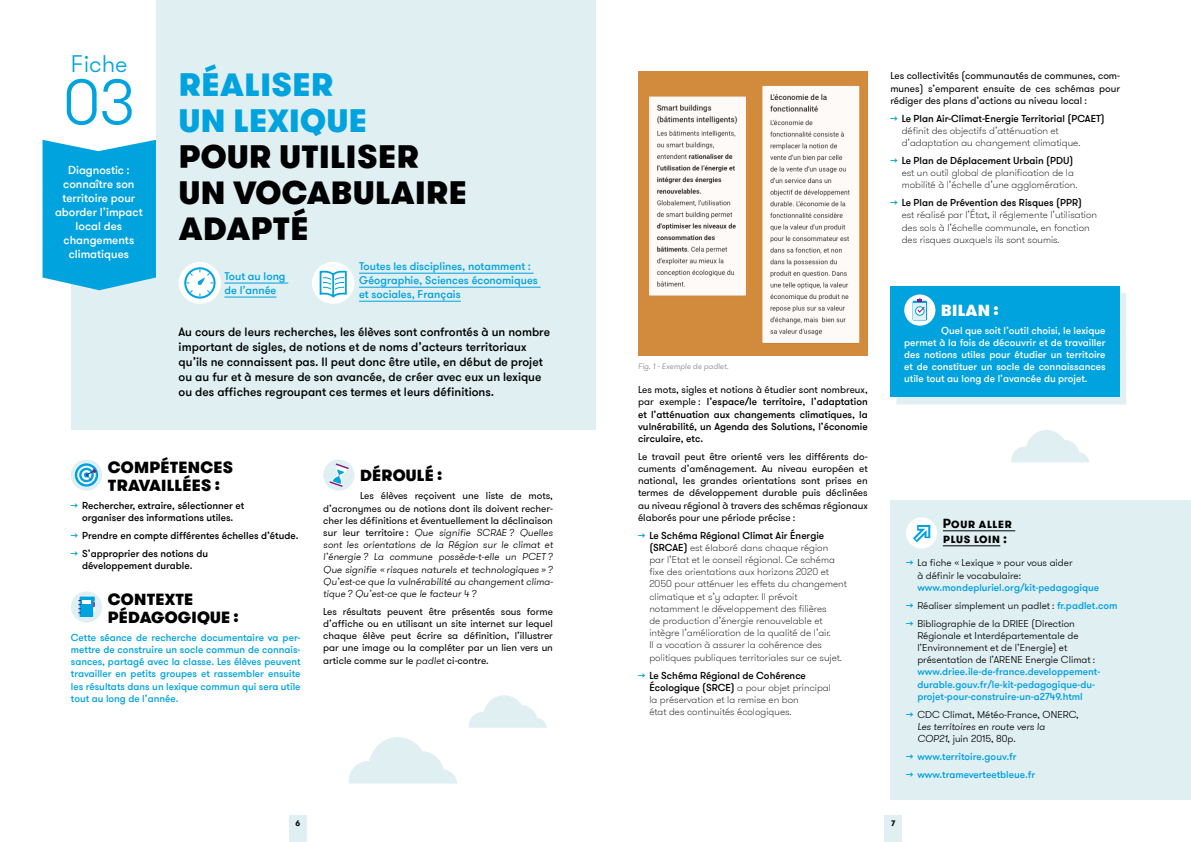
<style>
.page{position:relative;width:1191px;height:842px;background:#fff}
.page>*{position:absolute;margin:0;border:0;box-sizing:border-box;transform-origin:0 0}
.t1{font:300 64px "GT Walsheim Pro";color:#00a3de}
.t2{font:900 32px/36px "GT Walsheim Pro";letter-spacing:.015em;color:#000}
.t3{font:900 32px/36px "GT Walsheim Pro";letter-spacing:.015em;color:#00a3de}
.t4{font:300 24px "GT Walsheim Pro";color:#00a3de}
.t5{font:900 16px/18px "GT Walsheim Pro";letter-spacing:.015em;color:#000}
.t6{font:900 16px "GT Walsheim Pro";letter-spacing:.015em;color:#fff}
.t7{font:700 13px/15px "GT Walsheim Pro";color:#000}
.t8{font:500 12px/15px "GT Walsheim Pro";color:#000}
.t9{font:500 11.5px/14px "GT Walsheim Pro";color:#fff;text-align:center}
.t10{font:500 11px/14px "GT Walsheim Pro";color:#00a3de}
.t11{font:100 10px/12.2px "GT Walsheim Pro";color:#000}
.t12{font:10px/12.2px "GT Walsheim Pro";color:#000;text-align:justify}
.t13{font:italic 300 10px/12.2px "GT Walsheim Pro";color:#000;text-align:justify}
.t14{font:500 10px/12.2px "GT Walsheim Pro";color:#000;text-align:center}
.t15{font:300 10px/12.2px "GT Walsheim Pro";color:#000}
.t16{font:500 10px/12.2px "GT Walsheim Pro";color:#00a3de;text-align:justify}
.t17{font:500 10px/12.2px "GT Walsheim Pro";color:#009fe3}
.t18{font:500 10px/12.2px "GT Walsheim Pro";color:#fff;text-align:justify}
.t19{font:italic 300 8px "GT Walsheim Pro";color:#878787}
.t20{font:700 8px "GT Walsheim Pro";color:#000}
.s1{color:#00a3de}
.s2{font-weight:400;font-style:normal}
.s3{font-weight:300;font-style:italic}
.s4{font-weight:500;color:#00a3de}
.s5{font-weight:500}
.s6{font-weight:400}
.s7{font-weight:500;color:#009fe3}
.s8{font-style:italic}
</style>
<div class="page">
<div style="left:289px;top:815px;width:17px;height:27px;background:#e0eff2"></div>
<div style="left:884px;top:815px;width:17px;height:27px;background:#e0eff2"></div>
<div style="left:71px;top:0;width:524px;height:430px;background:#e0eff2"></div>
<div style="left:179px;top:262px;width:42px;height:42px;background:#fff;border-radius:50%"></div>
<div style="left:184px;top:267px;width:31px;height:32px;border:2px solid #00a3de;border-radius:50%"></div>
<svg style="left:185px;top:268px;width:29px;height:30px"></svg>
<hr style="left:224px;top:283px;width:64px;height:1px;background:#00a3de">
<hr style="left:224px;top:297px;width:52px;height:1px;background:#00a3de">
<hr style="left:359px;top:273px;width:174px;height:1px;background:#00a3de">
<hr style="left:359px;top:287px;width:181px;height:1px;background:#00a3de">
<hr style="left:359px;top:301px;width:102px;height:1px;background:#00a3de">
<div style="left:312px;top:262px;width:42px;height:42px;background:#fff;border-radius:50%"></div>
<svg style="left:319px;top:270px;width:29px;height:29px"></svg>
<div style="left:71px;top:459px;width:31px;height:32px;background:#e0eff2;border-radius:50%"></div>
<svg style="left:75px;top:463px;width:23px;height:24px"></svg>
<div style="left:71px;top:591px;width:31px;height:32px;background:#e0eff2;border-radius:50%"></div>
<svg style="left:79px;top:597px;width:16px;height:20px"></svg>
<div style="left:323px;top:459px;width:31px;height:32px;background:#e0eff2;border-radius:50%"></div>
<svg style="left:329px;top:463px;width:20px;height:24px"></svg>
<div style="left:890px;top:286px;width:229px;height:111px;background:#00a3de"></div>
<svg style="left:896px;top:293px;width:230px;height:111px"></svg>
<div style="left:890px;top:500px;width:301px;height:299px;background:#e0eff2"></div>
<hr style="left:943px;top:530px;width:72px;height:1px;background:#000">
<hr style="left:943px;top:545px;width:57px;height:1px;background:#000">
<div style="left:906px;top:517px;width:31px;height:31px;background:#fff;border-radius:50%"></div>
<svg style="left:906px;top:524px;width:28px;height:24px"></svg>
<img style="left:638px;top:72px;width:229px;height:284px">
<svg style="left:43px;top:0;width:113px;height:290px;background:#84d2ef"></svg>
<svg style="left:469px;top:695px;width:78px;height:33px"></svg>
<svg style="left:1011px;top:430px;width:78px;height:32px"></svg>
<svg style="left:349px;top:737px;width:108px;height:46px"></svg>
<h3 class="t4" style="left:71px;top:48px;width:58px">Fiche</h3>
<h1 class="t1" style="left:63px;top:62px;width:74px">03</h1>
<p class="t9" style="left:55px;top:163px;width:89px">Diagnostic : connaître son territoire pour aborder l’impact local des changements climatiques</p>
<h2 class="t3" style="left:179px;top:67px;width:189px">RÉALISER<br>UN LEXIQUE</h2>
<h2 class="t2" style="left:179px;top:139px;width:290px">POUR UTILISER<br>UN VOCABULAIRE<br>ADAPTÉ</h2>
<p class="t10" style="left:224px;top:269px;width:63px">Tout au long de l’année</p>
<p class="t10" style="left:359px;top:260px;width:180px">Toutes les disciplines, notamment :<br>Géographie, Sciences économiques et sociales, Français</p>
<p class="t8" style="left:179px;top:324px;width:373px">Au cours de leurs recherches, les élèves sont confrontés à un nombre important de sigles, de notions et de noms d’acteurs territoriaux qu’ils ne connaissent pas. Il peut donc être utile, en début de projet ou au fur et à mesure de son avancée, de créer avec eux un lexique ou des affiches regroupant ces termes et leurs définitions.</p>
<h3 class="t5" style="left:108px;top:458px;width:127px">COMPÉTENCES<br>TRAVAILLÉES :</h3>
<p class="t14" style="left:71px;top:499px;width:175px"><span class="s1">→</span> Rechercher, extraire, sélectionner et organiser des informations utiles.</p>
<p class="t14" style="left:71px;top:530px;width:229px"><span class="s1">→</span> Prendre en compte différentes échelles d’étude.</p>
<p class="t14" style="left:71px;top:547px;width:139px"><span class="s1">→</span> S’approprier des notions du développement durable.</p>
<h3 class="t5" style="left:108px;top:590px;width:132px">CONTEXTE<br>PÉDAGOGIQUE :</h3>
<p class="t16" style="left:71px;top:631px;width:231px">Cette séance de recherche documentaire va per&shy;mettre de construire un socle commun de connais&shy;sances, partagé avec la classe. Les élèves peuvent travailler en petits groupes et rassembler ensuite les résultats dans un lexique commun qui sera utile tout au long de l’année.</p>
<h3 class="t5" style="left:360px;top:467px;width:84px">DÉROULÉ :</h3>
<p class="t13" style="left:323px;top:490px;width:231px;text-indent:37px"><span class="s2">Les élèves reçoivent une liste de mots, d’acronymes ou de notions dont ils doivent recher&shy;cher les définitions et éventuellement la déclinaison sur leur territoire :</span> Que signifie SCRAE ? Quelles sont les orientations de la Région sur le climat et l’énergie ? La commune possède-t-elle un PCET ?<br>Que signifie « risques naturels et technologiques » ?<br>Qu’est-ce que la vulnérabilité au changement clima&shy;tique ? Qu’est-ce que le facteur 4 ?</p>
<p class="t12" style="left:323px;top:605px;width:231px">Les résultats peuvent être présentés sous forme d’affiche ou en utilisant un site internet sur lequel chaque élève peut écrire sa définition, l’illustrer par une image ou la compléter par un lien vers un article comme sur le <span class="s3">padlet</span> ci-contre.</p>
<p class="t12" style="left:890px;top:70px;width:231px">Les collectivités (communautés de communes, com&shy;munes) s’emparent ensuite de ces schémas pour rédiger des plans d’actions au niveau local :</p>
<p class="t11" style="left:901px;top:112px;width:205px;text-indent:-11px"><span class="s4">→</span> <span class="s5">Le Plan Air-Climat-Energie Territorial (PCAET) </span>définit des objectifs d’atténuation et d’adaptation au changement climatique.</p>
<p class="t11" style="left:901px;top:155px;width:177px;text-indent:-11px"><span class="s4">→</span> <span class="s5">Le Plan de Déplacement Urbain (PDU) </span>est un outil global de planification de la mobilité à l’échelle d’une agglomération.</p>
<p class="t11" style="left:901px;top:197px;width:197px;text-indent:-11px"><span class="s4">→</span> <span class="s5">Le Plan de Prévention des Risques (PPR) </span>est réalisé par l’État, il réglemente l’utilisation des sols à l’échelle communale, en fonction des risques auxquels ils sont soumis.</p>
<p class="t19" style="left:638px;top:361px;width:92px">Fig. 1 - Exemple de padlet.</p>
<p class="t14" style="left:638px;top:384px;width:231px;text-align:justify"><span class="s6">Les mots, sigles et notions à étudier sont nombreux, par exemple :</span> l’espace/le territoire, l’adaptation et l’atténuation aux changements climatiques, la vulnérabilité, un Agenda des Solutions, l’économie circulaire, etc.</p>
<p class="t12" style="left:638px;top:450px;width:231px">Le travail peut être orienté vers les différents do&shy;cuments d’aménagement. Au niveau européen et national, les grandes orientations sont prises en termes de développement durable puis déclinées au niveau régional à travers des schémas régionaux élaborés pour une période précise :</p>
<p class="t11" style="left:649px;top:529px;width:199px;text-indent:-11px"><span class="s4">→</span> <span class="s5">Le Schéma Régional Climat Air Énergie (SRCAE)</span> est élaboré dans chaque région<br>par l’Etat et le conseil régional. Ce schéma fixe des orientations aux horizons 2020 et 2050 pour atténuer les effets du changement climatique et s’y adapter. Il prévoit notamment le développement des filières<br>de production d’énergie renouvelable et intègre l’amélioration de la qualité de l’air.<br>Il a vocation à assurer la cohérence des politiques publiques territoriales sur ce sujet.</p>
<p class="t11" style="left:649px;top:669px;width:183px;text-indent:-11px"><span class="s4">→</span> <span class="s5">Le Schéma Régional de Cohérence Écologique (SRCE)</span> a pour objet principal la préservation et la remise en bon<br>état des continuités écologiques.</p>
<h3 class="t6" style="left:941px;top:299px;width:59px">BILAN :</h3>
<p class="t18" style="left:904px;top:324px;width:203px;text-indent:37px">Quel que soit l’outil choisi, le lexique permet à la fois de découvrir et de travailler des notions utiles pour étudier un territoire et de constituer un socle de connaissances utile tout au long de l’avancée du projet.</p>
<h3 class="t7" style="left:943px;top:516px;width:71px">Pour aller plus loin :</h3>
<p class="t15" style="left:917px;top:557px;width:157px;text-indent:-11px"><span class="s4">→</span> La fiche « Lexique » pour vous aider à définir le vocabulaire:</p>
<p class="t17" style="left:917px;top:581px;width:183px">www.mondepluriel.org/kit-pedagogique</p>
<p class="t15" style="left:906px;top:599px;width:213px"><span class="s4">→</span> Réaliser simplement un padlet : <span class="s7">fr.padlet.com</span></p>
<p class="t15" style="left:917px;top:617px;width:179px;text-indent:-11px"><span class="s4">→</span> Bibliographie de la DRIEE (Direction Régionale et Interdépartementale de l’Environnement et de l’Energie) et présentation de l’ARENE Energie Climat :</p>
<p class="t17" style="left:917px;top:666px;width:184px">www.driee.ile-de-france.developpement&shy;durable.gouv.fr/le-kit-pedagogique-du&shy;projet-pour-construire-un-a2749.html</p>
<p class="t15" style="left:917px;top:708px;width:163px;text-indent:-11px"><span class="s4">→</span> CDC Climat, Météo-France, ONERC,<br><span class="s8">Les territoires en route vers la<br>COP21</span>, juin 2015, 80p.</p>
<p class="t17" style="left:906px;top:750px;width:112px"><span class="s1">→</span> www.territoire.gouv.fr</p>
<p class="t17" style="left:906px;top:768px;width:131px"><span class="s1">→</span> www.trameverteetbleue.fr</p>
<p class="t20" style="left:295px;top:818px;width:6px">6</p>
<p class="t20" style="left:891px;top:818px;width:6px">7</p>
</div>
